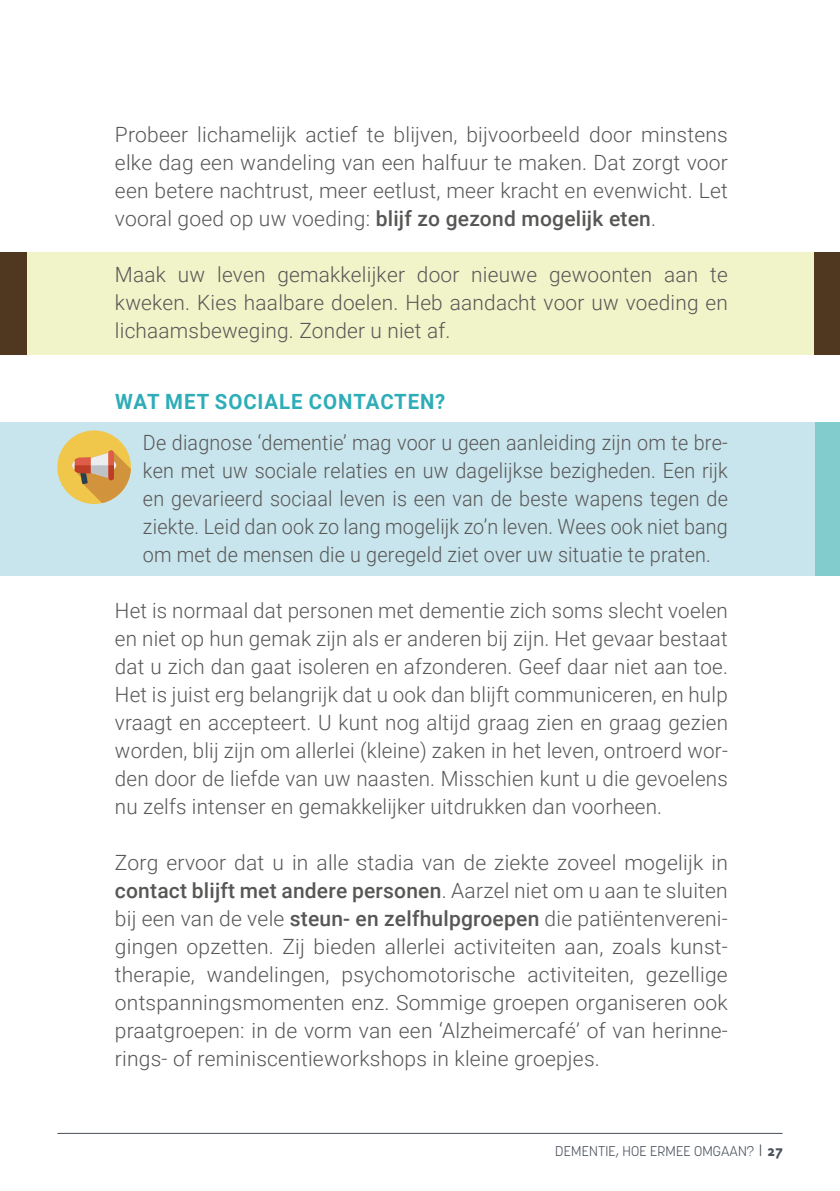
<style>
.page{position:relative;width:840px;height:1191px;background:#fff}
.page>*{position:absolute;margin:0;border:0;box-sizing:border-box;transform-origin:0 0}
.Broodtekst{font:300 21px/28px "Roboto";letter-spacing:.01em;color:#575756;text-align:justify}
.Broodtekst-2{font:300 21px/28px "Roboto";letter-spacing:.01em;color:#575756;text-align:justify;scale:.94 1}
.tsstitel{font:700 21px "Roboto";letter-spacing:.045em;color:#2eadb8}
.t1{font:300 14px "Korolev";letter-spacing:.01em;color:#474f59}
.s1{font-weight:500}
.s2{font-family:"Roboto";font-size:16px}
.s3{font-family:"Yoga Sans OT";font-weight:700;font-size:16px}
</style>
<div class="page">
<div style="left:0;top:422px;width:839px;height:153px;background:#c8e4ec"></div>
<div style="left:57px;top:430px;width:74px;height:74px;background:#f0c74a;border-radius:50%"></div>
<svg style="left:72px;top:450px;width:59px;height:53px"></svg>
<div style="left:815px;top:422px;width:24px;height:153px;background:#83ccce"></div>
<div style="left:0;top:252px;width:839px;height:102px;background:#f1f3c8"></div>
<div style="left:0;top:252px;width:27px;height:102px;background:#4f3720"></div>
<div style="left:814px;top:252px;width:25px;height:102px;background:#4f3720"></div>
<hr style="left:58px;top:1133px;width:723px;height:1px;background:#474f59">
<p class="Broodtekst" style="left:115px;top:119px;width:614px">Probeer lichamelijk actief te blijven, bijvoorbeeld door minstens elke dag een wandeling van een halfuur te maken. Dat zorgt voor een betere nachtrust, meer eetlust, meer kracht en evenwicht. Let vooral goed op uw voeding: <span class="s1">blijf zo gezond mogelijk eten</span>.</p>
<p class="Broodtekst" style="left:115px;top:259px;width:614px">Maak uw leven gemakkelijker door nieuwe gewoonten aan te kweken. Kies haalbare doelen. Heb aandacht voor uw voeding en lichaamsbeweging. Zonder u niet af.</p>
<p class="tsstitel" style="left:115px;top:387px;width:331px">WAT MET SOCIALE CONTACTEN?</p>
<p class="Broodtekst-2" style="left:143px;top:427px;width:623px">De diagnose ‘dementie’ mag voor u geen aanleiding zijn om te bre&shy;ken met uw sociale relaties en uw dagelijkse bezigheden. Een rijk en gevarieerd sociaal leven is een van de beste wapens tegen de ziekte. Leid dan ook zo lang mogelijk zo’n leven. Wees ook niet bang om met de mensen die u geregeld ziet over uw situatie te praten.</p>
<p class="Broodtekst" style="left:115px;top:595px;width:614px">Het is normaal dat personen met dementie zich soms slecht voelen en niet op hun gemak zijn als er anderen bij zijn. Het gevaar bestaat dat u zich dan gaat isoleren en afzonderen. Geef daar niet aan toe.<br>Het is juist erg belangrijk dat u ook dan blijft communiceren, en hulp vraagt en accepteert. U kunt nog altijd graag zien en graag gezien worden, blij zijn om allerlei (kleine) zaken in het leven, ontroerd wor&shy;den door de liefde van uw naasten. Misschien kunt u die gevoelens nu zelfs intenser en gemakkelijker uitdrukken dan voorheen.</p>
<p class="Broodtekst" style="left:115px;top:847px;width:614px">Zorg ervoor dat u in alle stadia van de ziekte zoveel mogelijk in <span class="s1">contact blijft met andere personen</span>. Aarzel niet om u aan te sluiten bij een van de vele <span class="s1">steun- en zelfhulpgroepen</span> die patiëntenvereni&shy;gingen opzetten. Zij bieden allerlei activiteiten aan, zoals kunst&shy;therapie, wandelingen, psychomotorische activiteiten, gezellige ontspanningsmomenten enz. Sommige groepen organiseren ook praatgroepen: in de vorm van een ‘Alzheimercafé’ of van herinne&shy;rings- of reminiscentieworkshops in kleine groepjes.</p>
<p class="t1" style="left:555px;top:1141px;width:229px">DEMENTIE, HOE ERMEE OMGAAN? <span class="s2">I</span> <span class="s3">27</span></p>
</div>
